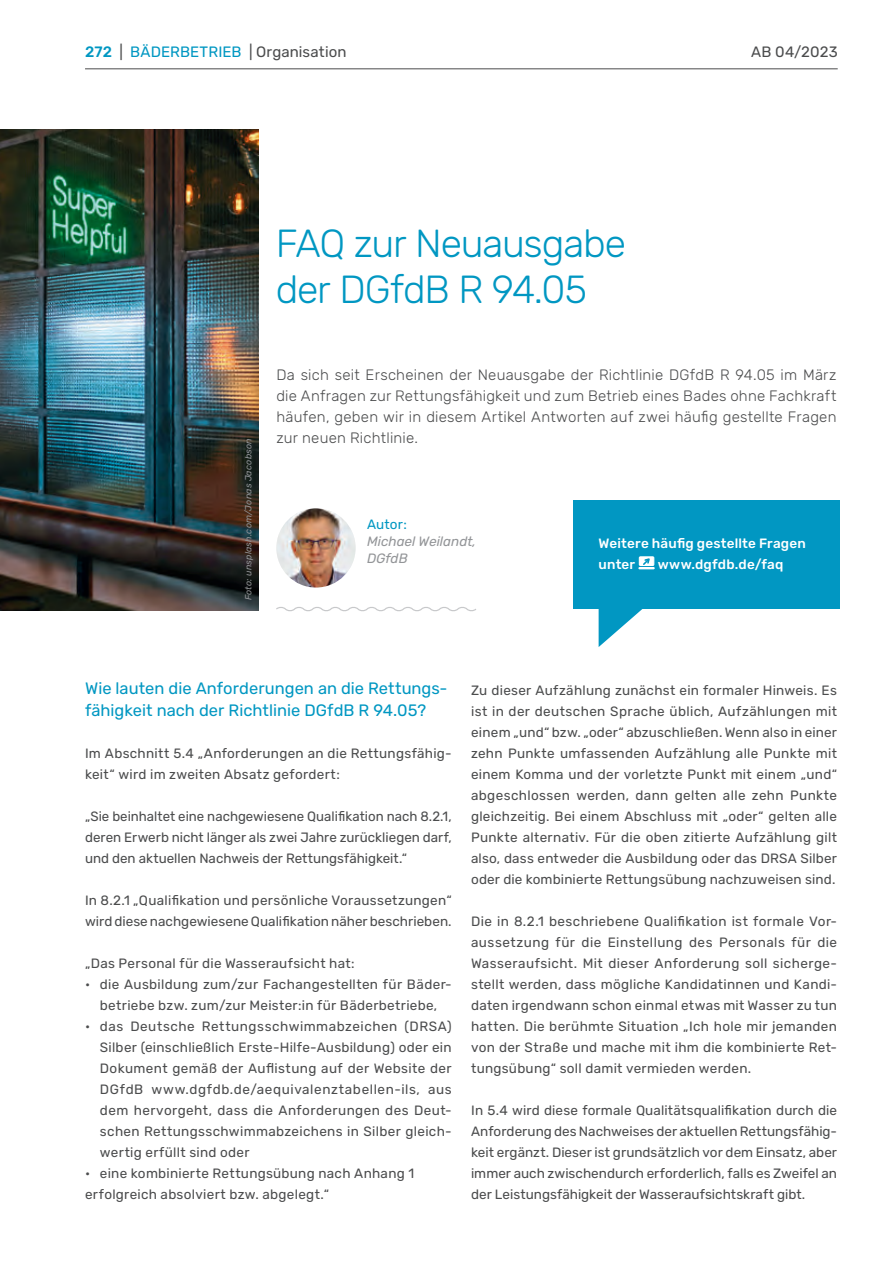
<style>
.page{position:relative;width:893px;height:1263px;background:#fff}
.page>*{position:absolute;margin:0;border:0;box-sizing:border-box;transform-origin:0 0}
.t1{font:300 39px/46.8px "Rubik";letter-spacing:-.03em;color:#0197c2}
.t2{font:16.5px/22.5px "Rubik";color:#0197c2}
.t3{font:300 15px/21px "Rubik";letter-spacing:.015em;color:#4b4c4d;text-align:justify}
.t4{font:15px "Rubik";letter-spacing:.005em;color:#4b4c4d}
.t5{font:13.5px/21px "Rubik";letter-spacing:.02em;color:#4b4c4d;text-align:justify}
.t6{font:500 13.5px/21px "Rubik";letter-spacing:.01em;color:#fff}
.t7{font:italic 13.5px/17px "Rubik";color:#939598}
.t8{font:13.5px "Rubik";letter-spacing:.01em;color:#0197c2}
.t9{font:italic 9px "Rubik";letter-spacing:.025em;color:#939598}
.s1{font-weight:500;color:#0197c2}
.s2{color:#0197c2}
</style>
<div class="page">
<hr style="left:85px;top:68px;width:753px;height:1px;background:#4b4c4d">
<img style="left:0;top:130px;width:259px;height:481px">
<svg style="left:599px;top:608px;width:45px;height:39px"></svg>
<div style="left:573px;top:500px;width:267px;height:108px;background:#0197c2"></div>
<div style="left:639px;top:556px;width:15px;height:10px;border:1px solid #fff"></div>
<svg style="left:640px;top:557px;width:14px;height:12px"></svg>
<svg style="left:276px;top:607px;width:200px;height:5px"></svg>
<img style="left:276px;top:508px;width:80px;height:79px;border-radius:40px">
<p class="t4" style="left:85px;top:43px;width:263px"><span class="s1">272</span> | <span class="s2">BÄDERBETRIEB</span> | Organisation</p>
<p class="t4" style="left:751px;top:43px;width:88px">AB 04/2023</p>
<h1 class="t1" style="left:276px;top:221px;width:352px">FAQ zur Neuausgabe der DGfdB R 94.05</h1>
<p class="t9" style="left:243px;top:600px;width:163px;rotate:-90deg">Foto: unsplash.com/Jonas Jacobson</p>
<p class="t3" style="left:276px;top:364px;width:562px">Da sich seit Erscheinen der Neuausgabe der Richtlinie DGfdB R 94.05 im März die Anfragen zur Rettungsfähigkeit und zum Betrieb eines Bades ohne Fachkraft häufen, geben wir in diesem Artikel Antworten auf zwei häufig gestellte Fragen zur neuen Richtlinie.</p>
<p class="t8" style="left:367px;top:516px;width:41px">Autor:</p>
<p class="t7" style="left:367px;top:533px;width:110px">Michael Weilandt,<br>DGfdB</p>
<p class="t6" style="left:599px;top:533px;width:209px">Weitere häufig gestellte Fragen unter</p>
<p class="t6" style="left:658px;top:554px;width:127px">www.dgfdb.de/faq</p>
<p class="t2" style="left:85px;top:677px;width:364px">Wie lauten die Anforderungen an die Rettungs&shy;fähigkeit nach der Richtlinie DGfdB R 94.05?</p>
<p class="t5" style="left:85px;top:743px;width:368px">Im Abschnitt 5.4 „Anforderungen an die Rettungsfähig&shy;keit“ wird im zweiten Absatz gefordert:</p>
<p class="t5" style="left:85px;top:806px;width:368px">„Sie beinhaltet eine nachgewiesene Qualifikation nach 8.2.1, deren Erwerb nicht länger als zwei Jahre zurückliegen darf, und den aktuellen Nachweis der Rettungsfähigkeit.“</p>
<p class="t5" style="left:85px;top:890px;width:368px">In 8.2.1 „Qualifikation und persönliche Voraussetzungen“ wird diese nachgewiesene Qualifikation näher beschrieben.</p>
<p class="t5" style="left:85px;top:953px;width:271px">„Das Personal für die Wasseraufsicht hat:</p>
<p class="t5" style="left:85px;top:974px;width:368px;text-align:center">• die Ausbildung zum/zur Fachangestellten für Bäder&shy;betriebe bzw. zum/zur Meister:in für Bäderbetriebe,</p>
<p class="t5" style="left:100px;top:1016px;width:353px;text-indent:-15px">• das Deutsche Rettungsschwimmabzeichen (DRSA)<br>Silber (einschließlich Erste-Hilfe-Ausbildung) oder ein Dokument gemäß der Auflistung auf der Website der DGfdB www.dgfdb.de/aequivalenztabellen-ils, aus dem hervorgeht, dass die Anforderungen des Deut&shy;schen Rettungsschwimmabzeichens in Silber gleich&shy;wertig erfüllt sind oder</p>
<p class="t5" style="left:85px;top:1163px;width:331px">• eine kombinierte Rettungsübung nach Anhang 1 erfolgreich absolviert bzw. abgelegt.“</p>
<p class="t5" style="left:471px;top:680px;width:368px">Zu dieser Aufzählung zunächst ein formaler Hinweis. Es ist in der deutschen Sprache üblich, Aufzählungen mit einem „und“ bzw. „oder“ abzuschließen. Wenn also in einer zehn Punkte umfassenden Aufzählung alle Punkte mit einem Komma und der vorletzte Punkt mit einem „und“ abgeschlossen werden, dann gelten alle zehn Punkte gleichzeitig. Bei einem Abschluss mit „oder“ gelten alle Punkte alternativ. Für die oben zitierte Aufzählung gilt also, dass entweder die Ausbildung oder das DRSA Silber oder die kombinierte Rettungsübung nachzuweisen sind.</p>
<p class="t5" style="left:471px;top:911px;width:368px">Die in 8.2.1 beschriebene Qualifikation ist formale Vor&shy;aussetzung für die Einstellung des Personals für die Wasseraufsicht. Mit dieser Anforderung soll sicherge&shy;stellt werden, dass mögliche Kandidatinnen und Kandi&shy;daten irgendwann schon einmal etwas mit Wasser zu tun hatten. Die berühmte Situation „Ich hole mir jemanden von der Straße und mache mit ihm die kombinierte Ret&shy;tungsübung“ soll damit vermieden werden.</p>
<p class="t5" style="left:471px;top:1100px;width:368px">In 5.4 wird diese formale Qualitätsqualifikation durch die Anforderung des Nachweises der aktuellen Rettungsfähig&shy;keit ergänzt. Dieser ist grundsätzlich vor dem Einsatz, aber immer auch zwischendurch erforderlich, falls es Zweifel an der Leistungsfähigkeit der Wasseraufsichtskraft gibt.</p>
</div>
